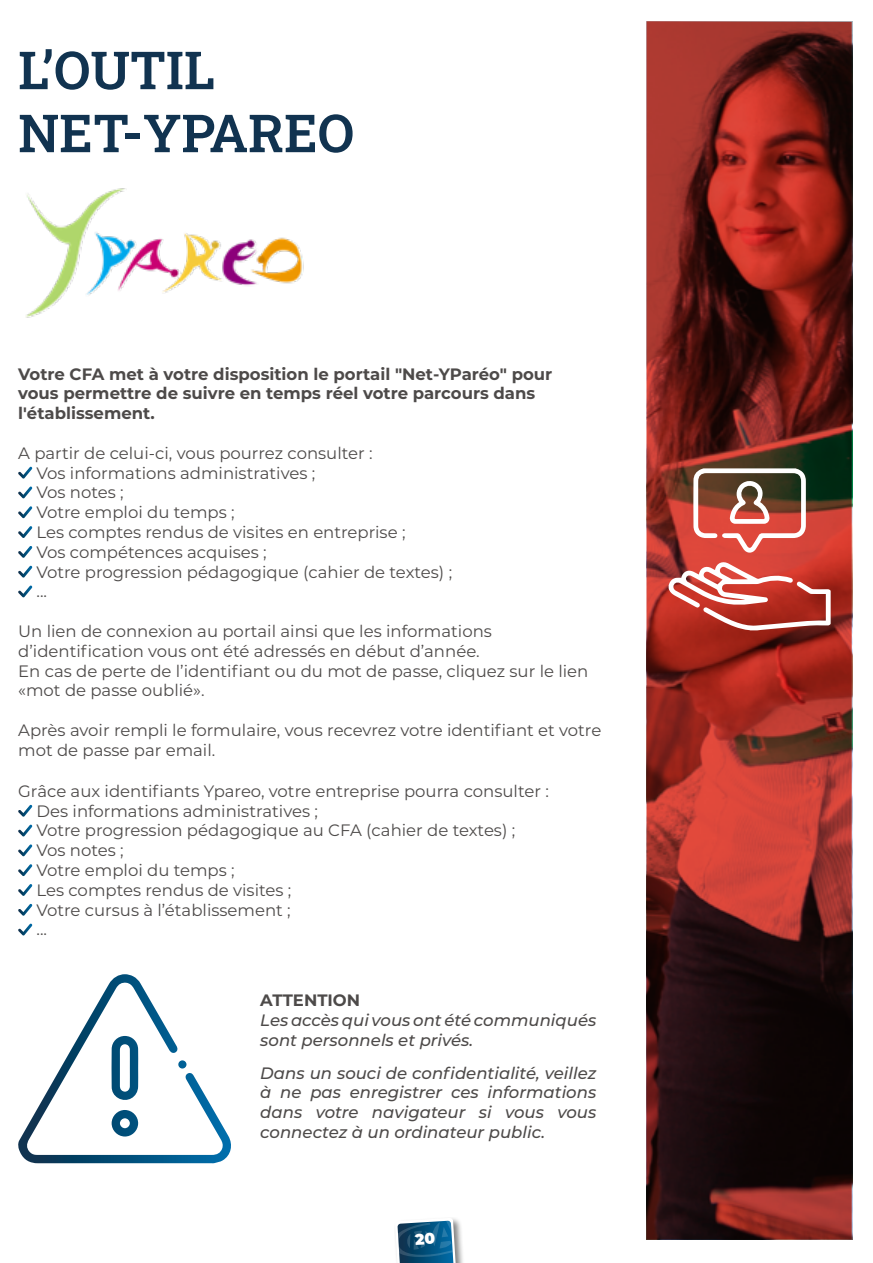
<style>
.page{position:relative;width:873px;height:1263px;background:#fff}
.page>*{position:absolute;margin:0;border:0;box-sizing:border-box;transform-origin:0 0}
.t1{font:52.5px/63px "Roboto Slab";color:#113350}
.t2{font:16.5px/19.8px "Montserrat";color:#4d4a49}
.t3{font:italic 500 16.5px/19.8px "Montserrat";color:#4d4a49}
.t4{font:700 16.5px/19.8px "Montserrat";color:#4d4a49}
</style>
<div class="page">
<img style="left:25px;top:188px;width:279px;height:130px">
<div style="left:394px;top:1217px;width:73px;height:46px;background:#000;opacity:.5"></div>
<svg style="left:646px;top:21px;width:205px;height:1218px;background:#70221c"></svg>
<svg style="left:668px;top:560px;width:162px;height:70px"></svg>
<svg style="left:693px;top:468px;width:113px;height:86px"></svg>
<svg style="left:18px;top:467px;width:14px;height:12px"></svg>
<svg style="left:18px;top:487px;width:14px;height:11px"></svg>
<svg style="left:18px;top:506px;width:14px;height:12px"></svg>
<svg style="left:18px;top:526px;width:14px;height:12px"></svg>
<svg style="left:18px;top:546px;width:14px;height:12px"></svg>
<svg style="left:18px;top:566px;width:14px;height:12px"></svg>
<svg style="left:18px;top:586px;width:14px;height:11px"></svg>
<svg style="left:18px;top:805px;width:14px;height:12px"></svg>
<svg style="left:18px;top:825px;width:14px;height:11px"></svg>
<svg style="left:18px;top:844px;width:14px;height:12px"></svg>
<svg style="left:18px;top:864px;width:14px;height:12px"></svg>
<svg style="left:18px;top:884px;width:14px;height:12px"></svg>
<svg style="left:18px;top:904px;width:14px;height:12px"></svg>
<svg style="left:18px;top:924px;width:14px;height:11px"></svg>
<svg style="left:18px;top:974px;width:213px;height:189px"></svg>
<svg style="left:395px;top:1218px;width:63px;height:45px;background:#3f7595"></svg>
<h1 class="t1" style="left:18px;top:37px;width:337px">L’OUTIL<br>NET-YPAREO</h1>
<p class="t4" style="left:18px;top:363px;width:536px">Votre CFA met à votre disposition le portail "Net-YParéo" pour vous permettre de suivre en temps réel votre parcours dans l'établissement.</p>
<p class="t2" style="left:37px;top:442px;width:417px;text-indent:-18px">A partir de celui-ci, vous pourrez consulter :<br>Vos informations administratives ;<br>Vos notes ;<br>Votre emploi du temps ;<br>Les comptes rendus de visites en entreprise ;<br>Vos compétences acquises ;<br>Votre progression pédagogique (cahier de textes) ; ...</p>
<p class="t2" style="left:18px;top:621px;width:572px">Un lien de connexion au portail ainsi que les informations d’identification vous ont été adressés en début d’année.<br>En cas de perte de l’identifiant ou du mot de passe, cliquez sur le lien «mot de passe oublié».</p>
<p class="t2" style="left:18px;top:720px;width:584px">Après avoir rempli le formulaire, vous recevrez votre identifiant et votre mot de passe par email.</p>
<p class="t2" style="left:37px;top:780px;width:514px;text-indent:-18px">Grâce aux identifiants Ypareo, votre entreprise pourra consulter :<br>Des informations administratives ;<br>Votre progression pédagogique au CFA (cahier de textes) ;<br>Vos notes ;<br>Votre emploi du temps ;<br>Les comptes rendus de visites ;<br>Votre cursus à l’établissement ;<br>...</p>
<p class="t4" style="left:260px;top:990px;width:101px">ATTENTION</p>
<p class="t3" style="left:260px;top:1010px;width:337px">Les accès qui vous ont été communiqués sont personnels et privés.</p>
<p class="t3" style="left:260px;top:1062px;width:337px;text-align:justify">Dans un souci de confidentialité, veillez à ne pas enregistrer ces informations dans votre navigateur si vous vous connectez à un ordinateur public.</p>
</div>
